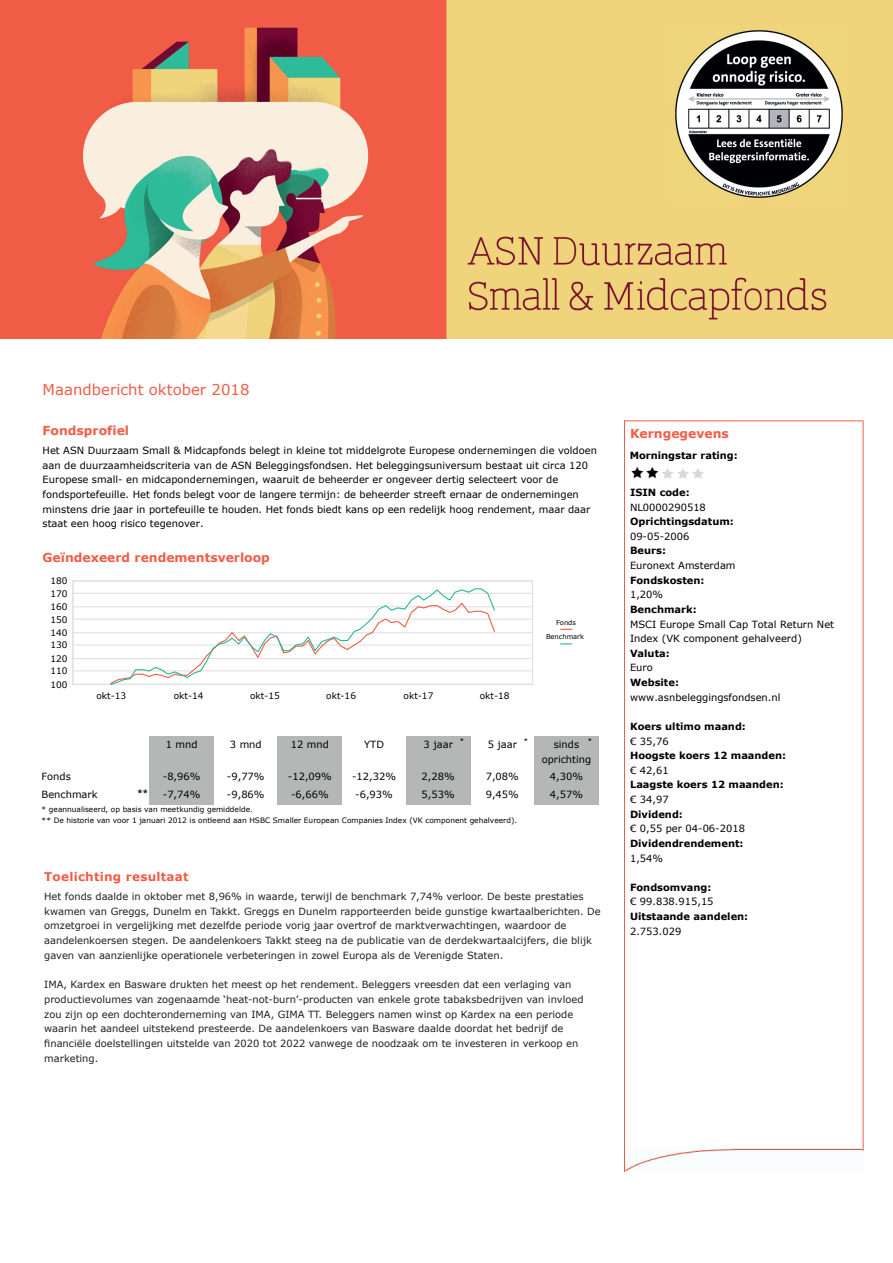
<style>
.page{position:relative;width:893px;height:1263px;background:#fff}
.page>*{position:absolute;margin:0;border:0;box-sizing:border-box;transform-origin:0 0}
.t1{font:14.85px "Verdana";color:#f15d48}
.t2{font:700 12.3px "Verdana";color:#f15d48}
.t3{font:700 12px "Verdana";letter-spacing:.02em;color:#f15c45}
.t4{font:9.9px/14.7px "Verdana";color:#231f20}
.t5{font:9.9px/14.5px "Verdana";color:#000001}
.t6{font:700 9.9px "Verdana";color:#000001}
.t7{font:9.3px "Arial";color:#000001}
.t8{font:9px "Verdana";color:#000001}
.t9{font:7.35px/11.2px "Verdana";color:#000001}
.t10{font:6.75px/14.5px "Verdana";color:#000001;text-align:center}
.s1{font-family:"Arial";font-size:13.35px}
</style>
<div class="page">
<hr style="left:624px;top:420px;width:239px;height:1px;background:#f15d48">
<hr style="left:624px;top:420px;width:1px;height:752px;background:#f15d48">
<hr style="left:863px;top:420px;width:1px;height:731px;background:#f15d48">
<img style="left:0;top:0;width:892px;height:339px">
<img style="left:672px;top:27px;width:174px;height:175px">
<img style="left:626px;top:1149px;width:237px;height:22px">
<hr style="left:73px;top:670px;width:460px;height:1px;background:#e0e1e0">
<hr style="left:73px;top:658px;width:460px;height:1px;background:#e0e1e0">
<hr style="left:73px;top:644px;width:460px;height:1px;background:#e0e1e0">
<hr style="left:73px;top:632px;width:460px;height:1px;background:#e0e1e0">
<hr style="left:73px;top:619px;width:460px;height:1px;background:#e0e1e0">
<hr style="left:73px;top:606px;width:460px;height:1px;background:#e0e1e0">
<hr style="left:73px;top:593px;width:460px;height:1px;background:#e0e1e0">
<hr style="left:73px;top:580px;width:460px;height:1px;background:#e0e1e0">
<hr style="left:72px;top:581px;width:1px;height:103px;background:#e0e1e0">
<hr style="left:73px;top:684px;width:460px;height:1px;background:#e0e1e0">
<svg style="left:110px;top:588px;width:386px;height:97px"></svg>
<div style="left:534px;top:736px;width:64px;height:32px;background:#b5b7b7"></div>
<div style="left:406px;top:736px;width:64px;height:32px;background:#b5b7b7"></div>
<div style="left:278px;top:736px;width:64px;height:32px;background:#b5b7b7"></div>
<div style="left:150px;top:736px;width:64px;height:32px;background:#b5b7b7"></div>
<div style="left:150px;top:768px;width:64px;height:18px;background:#b5b7b7"></div>
<div style="left:278px;top:768px;width:64px;height:18px;background:#b5b7b7"></div>
<div style="left:406px;top:768px;width:64px;height:18px;background:#b5b7b7"></div>
<div style="left:534px;top:768px;width:64px;height:18px;background:#b5b7b7"></div>
<div style="left:150px;top:786px;width:64px;height:18px;background:#b5b7b7"></div>
<div style="left:278px;top:786px;width:64px;height:18px;background:#b5b7b7"></div>
<div style="left:406px;top:786px;width:64px;height:18px;background:#b5b7b7"></div>
<div style="left:534px;top:786px;width:64px;height:18px;background:#b5b7b7"></div>
<h1 class="t1" style="left:43px;top:379px;width:208px">Maandbericht oktober 2018</h1>
<p class="t2" style="left:43px;top:422px;width:88px">Fondsprofiel</p>
<p class="t5" style="left:43px;top:443px;width:556px">Het ASN Duurzaam Small &amp; Midcapfonds belegt in kleine tot middelgrote Europese ondernemingen die voldoen aan de duurzaamheidscriteria van de ASN Beleggingsfondsen. Het beleggingsuniversum bestaat uit circa 120<br>Europese small- en midcapondernemingen, waaruit de beheerder er ongeveer dertig selecteert voor de fondsportefeuille. Het fonds belegt voor de langere termijn: de beheerder streeft ernaar de ondernemingen minstens drie jaar in portefeuille te houden. Het fonds biedt kans op een redelijk hoog rendement, maar daar staat een hoog risico tegenover.</p>
<p class="t2" style="left:43px;top:549px;width:229px">Geïndexeerd rendementsverloop</p>
<p class="t8" style="left:50px;top:575px;width:19px">180</p>
<p class="t8" style="left:50px;top:587px;width:19px">170</p>
<p class="t8" style="left:50px;top:601px;width:19px">160</p>
<p class="t8" style="left:50px;top:613px;width:19px">150</p>
<p class="t8" style="left:50px;top:626px;width:19px">140</p>
<p class="t8" style="left:50px;top:639px;width:19px">130</p>
<p class="t8" style="left:50px;top:652px;width:19px">120</p>
<p class="t8" style="left:50px;top:665px;width:19px">110</p>
<p class="t8" style="left:50px;top:678px;width:19px">100</p>
<p class="t8" style="left:96px;top:689px;width:31px">okt-13</p>
<p class="t8" style="left:174px;top:689px;width:31px">okt-14</p>
<p class="t8" style="left:250px;top:689px;width:31px">okt-15</p>
<p class="t8" style="left:326px;top:689px;width:31px">okt-16</p>
<p class="t8" style="left:404px;top:689px;width:31px">okt-17</p>
<p class="t8" style="left:480px;top:689px;width:31px">okt-18</p>
<p class="t10" style="left:546px;top:615px;width:40px">Fonds<br>Benchmark</p>
<p class="t7" style="left:460px;top:736px;width:5px">*</p>
<p class="t7" style="left:524px;top:736px;width:5px">*</p>
<p class="t7" style="left:588px;top:736px;width:5px">*</p>
<p class="t5" style="left:166px;top:737px;width:33px">1 mnd</p>
<p class="t5" style="left:230px;top:737px;width:33px">3 mnd</p>
<p class="t5" style="left:291px;top:737px;width:40px">12 mnd</p>
<p class="t5" style="left:364px;top:737px;width:21px">YTD</p>
<p class="t5" style="left:424px;top:737px;width:31px">3 jaar</p>
<p class="t5" style="left:488px;top:737px;width:31px">5 jaar</p>
<p class="t5" style="left:542px;top:737px;width:51px;text-align:center">sinds oprichting</p>
<p class="t5" style="left:42px;top:769px;width:31px">Fonds</p>
<p class="t5" style="left:163px;top:769px;width:39px">-8,96%</p>
<p class="t5" style="left:227px;top:769px;width:39px">-9,77%</p>
<p class="t5" style="left:288px;top:769px;width:45px">-12,09%</p>
<p class="t5" style="left:352px;top:769px;width:45px">-12,32%</p>
<p class="t5" style="left:422px;top:769px;width:35px">2,28%</p>
<p class="t5" style="left:486px;top:769px;width:35px">7,08%</p>
<p class="t5" style="left:550px;top:769px;width:35px">4,30%</p>
<p class="t9" style="left:42px;top:803px;width:477px">* geannualiseerd, op basis van meetkundig gemiddelde.<br>** De historie van voor 1 januari 2012 is ontleend aan HSBC Smaller European Companies Index (VK component gehalveerd).</p>
<p class="t5" style="left:42px;top:787px;width:58px">Benchmark</p>
<p class="t5" style="left:138px;top:787px;width:64px"><span class="s1">**</span> -7,74%</p>
<p class="t5" style="left:227px;top:787px;width:39px">-9,86%</p>
<p class="t5" style="left:291px;top:787px;width:39px">-6,66%</p>
<p class="t5" style="left:355px;top:787px;width:39px">-6,93%</p>
<p class="t5" style="left:422px;top:787px;width:35px">5,53%</p>
<p class="t5" style="left:486px;top:787px;width:35px">9,45%</p>
<p class="t5" style="left:550px;top:787px;width:35px">4,57%</p>
<p class="t3" style="left:44px;top:869px;width:146px">Toelichting resultaat</p>
<p class="t4" style="left:44px;top:889px;width:558px">Het fonds daalde in oktober met 8,96% in waarde, terwijl de benchmark 7,74% verloor. De beste prestaties kwamen van Greggs, Dunelm en Takkt. Greggs en Dunelm rapporteerden beide gunstige kwartaalberichten. De omzetgroei in vergelijking met dezelfde periode vorig jaar overtrof de marktverwachtingen, waardoor de aandelenkoersen stegen. De aandelenkoers Takkt steeg na de publicatie van de derdekwartaalcijfers, die blijk gaven van aanzienlijke operationele verbeteringen in zowel Europa als de Verenigde Staten.</p>
<p class="t4" style="left:44px;top:977px;width:541px">IMA, Kardex en Basware drukten het meest op het rendement. Beleggers vreesden dat een verlaging van productievolumes van zogenaamde ‘heat-not-burn’-producten van enkele grote tabaksbedrijven van invloed zou zijn op een dochteronderneming van IMA, GIMA TT. Beleggers namen winst op Kardex na een periode waarin het aandeel uitstekend presteerde. De aandelenkoers van Basware daalde doordat het bedrijf de financiële doelstellingen uitstelde van 2020 tot 2022 vanwege de noodzaak om te investeren in verkoop en marketing.</p>
<p class="t2" style="left:43px;top:869px;width:145px">Toelichting resultaat</p>
<p class="t2" style="left:630px;top:425px;width:100px">Kerngegevens</p>
<p class="t6" style="left:630px;top:448px;width:110px">Morningstar rating:</p>
<p class="t6" style="left:630px;top:485px;width:61px">ISIN code:</p>
<p class="t5" style="left:630px;top:499px;width:77px">NL0000290518</p>
<p class="t6" style="left:630px;top:514px;width:105px">Oprichtingsdatum:</p>
<p class="t5" style="left:630px;top:529px;width:61px">09-05-2006</p>
<p class="t6" style="left:630px;top:544px;width:37px">Beurs:</p>
<p class="t5" style="left:630px;top:558px;width:107px">Euronext Amsterdam</p>
<p class="t6" style="left:630px;top:573px;width:76px">Fondskosten:</p>
<p class="t5" style="left:630px;top:587px;width:35px">1,20%</p>
<p class="t6" style="left:630px;top:602px;width:68px">Benchmark:</p>
<p class="t5" style="left:630px;top:616px;width:206px">MSCI Europe Small Cap Total Return Net<br>Index (VK component gehalveerd)</p>
<p class="t6" style="left:630px;top:646px;width:41px">Valuta:</p>
<p class="t5" style="left:630px;top:660px;width:24px">Euro</p>
<p class="t6" style="left:630px;top:675px;width:50px">Website:</p>
<p class="t5" style="left:630px;top:690px;width:152px">www.asnbeleggingsfondsen.nl</p>
<p class="t6" style="left:630px;top:719px;width:117px">Koers ultimo maand:</p>
<p class="t5" style="left:630px;top:733px;width:40px">€ 35,76</p>
<p class="t6" style="left:630px;top:748px;width:158px">Hoogste koers 12 maanden:</p>
<p class="t5" style="left:630px;top:763px;width:40px">€ 42,61</p>
<p class="t6" style="left:630px;top:778px;width:155px">Laagste koers 12 maanden:</p>
<p class="t5" style="left:630px;top:792px;width:40px">€ 34,97</p>
<p class="t6" style="left:630px;top:807px;width:54px">Dividend:</p>
<p class="t5" style="left:630px;top:821px;width:116px">€ 0,55 per 04-06-2018</p>
<p class="t6" style="left:630px;top:836px;width:115px">Dividendrendement:</p>
<p class="t5" style="left:630px;top:850px;width:35px">1,54%</p>
<p class="t6" style="left:630px;top:880px;width:83px">Fondsomvang:</p>
<p class="t5" style="left:630px;top:894px;width:85px">€ 99.838.915,15</p>
<p class="t6" style="left:630px;top:909px;width:120px">Uitstaande aandelen:</p>
<p class="t5" style="left:630px;top:924px;width:53px">2.753.029</p>
</div>
